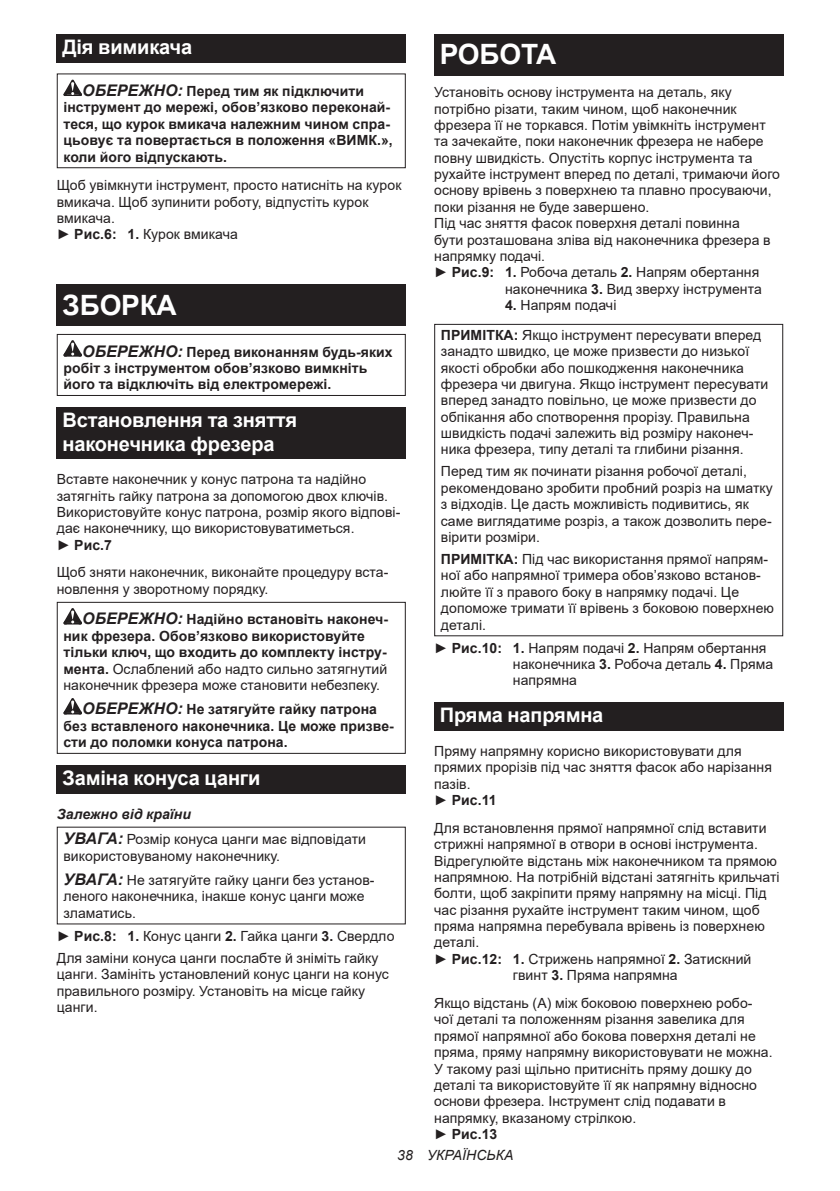
<style>
.page{position:relative;width:840px;height:1191px;background:#fff}
.page>*{position:absolute;margin:0;border:0;box-sizing:border-box;transform-origin:0 0}
.t1{font:700 28px "Arial";letter-spacing:-.01em;color:#fff}
.t2{font:700 20px/23.4px "Arial";letter-spacing:-.01em;color:#fff}
.t3{font:14px/16.4px "Arial";letter-spacing:.005em;color:#231f20}
.t4{font:700 14px/16.4px "Arial";letter-spacing:.005em;color:#231f20}
.t5{font:italic 14px "Arial";letter-spacing:.005em;color:#231f20}
.s1{font-style:italic;font-size:16px}
.s2{font-weight:700}
.s3{font-weight:400}
.s4{font-weight:700;font-style:italic}
.s5{font-weight:700;font-style:italic;font-size:16px}
</style>
<div class="page">
<div style="left:57px;top:34px;width:348px;height:29px;background:#231f20"></div>
<svg style="left:63px;top:80px;width:19px;height:16px"></svg>
<div style="left:57px;top:73px;width:348px;height:95px;border:1px solid #231f20"></div>
<div style="left:57px;top:285px;width:348px;height:41px;background:#231f20"></div>
<svg style="left:63px;top:340px;width:19px;height:16px"></svg>
<div style="left:57px;top:334px;width:348px;height:62px;border:1px solid #231f20"></div>
<div style="left:57px;top:407px;width:348px;height:52px;background:#231f20"></div>
<svg style="left:63px;top:608px;width:19px;height:16px"></svg>
<svg style="left:63px;top:698px;width:19px;height:16px"></svg>
<div style="left:57px;top:602px;width:348px;height:152px;border:1px solid #231f20"></div>
<div style="left:57px;top:765px;width:348px;height:28px;background:#231f20"></div>
<div style="left:434px;top:34px;width:348px;height:41px;background:#231f20"></div>
<div style="left:434px;top:324px;width:348px;height:312px;border:1px solid #231f20"></div>
<div style="left:434px;top:702px;width:348px;height:29px;background:#231f20"></div>
<h2 class="t2" style="left:62px;top:36px;width:131px">Дія вимикача</h2>
<p class="t4" style="left:63px;top:83px;width:331px;text-indent:19px"><span class="s1">ОБЕРЕЖНО:</span> Перед тим як підключити інструмент до мережі, обов’язково переконай&shy;теся, що курок вмикача належним чином спра&shy;цьовує та повертається в положення «ВИМК.», коли його відпускають.</p>
<p class="t3" style="left:57px;top:177px;width:346px">Щоб увімкнути інструмент, просто натисніть на курок вмикача. Щоб зупинити роботу, відпустіть курок вмикача.<br>► <span class="s2">Рис.6: 1.</span> Курок вмикача</p>
<h1 class="t1" style="left:62px;top:285px;width:116px">ЗБОРКА</h1>
<p class="t4" style="left:63px;top:343px;width:330px;text-indent:19px"><span class="s1">ОБЕРЕЖНО:</span> Перед виконанням будь-яких робіт з інструментом обов’язково вимкніть його та відключіть від електромережі.</p>
<h2 class="t2" style="left:62px;top:409px;width:236px">Встановлення та зняття наконечника фрезера</h2>
<p class="t3" style="left:57px;top:471px;width:345px">Вставте наконечник у конус патрона та надійно затягніть гайку патрона за допомогою двох ключів.<br>Використовуйте конус патрона, розмір якого відпові&shy;дає наконечнику, що використовуватиметься.<br>► <span class="s2">Рис.7</span></p>
<p class="t3" style="left:57px;top:564px;width:333px">Щоб зняти наконечник, виконайте процедуру вста&shy;новлення у зворотному порядку.</p>
<p class="t4" style="left:63px;top:611px;width:326px;text-indent:19px"><span class="s1">ОБЕРЕЖНО:</span> Надійно встановіть наконеч&shy;ник фрезера. Обов’язково використовуйте тільки ключ, що входить до комплекту інстру&shy;мента. <span class="s3">Ослаблений або надто сильно затягнутий наконечник фрезера може становити небезпеку.</span></p>
<p class="t4" style="left:63px;top:701px;width:332px;text-indent:19px"><span class="s1">ОБЕРЕЖНО:</span> Не затягуйте гайку патрона без вставленого наконечника. Це може призве&shy;сти до поломки конуса патрона.</p>
<h2 class="t2" style="left:62px;top:766px;width:199px">Заміна конуса цанги</h2>
<p class="t3" style="left:63px;top:801px;width:304px;line-height:25.6px;text-indent:-7px"><span class="s4">Залежно від країни<br></span><span class="s5">УВАГА:</span> Розмір конуса цанги має відповідати</p>
<p class="t3" style="left:63px;top:843px;width:312px;line-height:24.4px">використовуваному наконечнику.<br><span class="s5">УВАГА:</span> Не затягуйте гайку цанги без установ-</p>
<p class="t3" style="left:63px;top:888px;width:302px">леного наконечника, інакше конус цанги може зламатись.</p>
<p class="t3" style="left:57px;top:924px;width:339px;line-height:22px">► <span class="s2">Рис.8: 1.</span> Конус цанги <span class="s2">2.</span> Гайка цанги <span class="s2">3.</span> Свердло<br>Для заміни конуса цанги послабте й зніміть гайку</p>
<p class="t3" style="left:57px;top:966px;width:333px">цанги. Замініть установлений конус цанги на конус правильного розміру. Установіть на місце гайку цанги.</p>
<h1 class="t1" style="left:439px;top:34px;width:118px">РОБОТА</h1>
<p class="t3" style="left:434px;top:84px;width:299px">Установіть основу інструмента на деталь, яку</p>
<p class="t3" style="left:434px;top:100px;width:304px">потрібно різати, таким чином, щоб наконечник</p>
<p class="t3" style="left:434px;top:117px;width:333px">фрезера її не торкався. Потім увімкніть інструмент</p>
<p class="t3" style="left:434px;top:133px;width:331px">та зачекайте, поки наконечник фрезера не набере</p>
<p class="t3" style="left:434px;top:149px;width:319px">повну швидкість. Опустіть корпус інструмента та</p>
<p class="t3" style="left:434px;top:166px;width:347px">рухайте інструмент вперед по деталі, тримаючи його</p>
<p class="t3" style="left:434px;top:182px;width:339px">основу врівень з поверхнею та плавно просуваючи,</p>
<p class="t3" style="left:434px;top:199px;width:217px">поки різання не буде завершено.</p>
<p class="t3" style="left:434px;top:215px;width:307px">Під час зняття фасок поверхня деталі повинна</p>
<p class="t3" style="left:434px;top:231px;width:338px">бути розташована зліва від наконечника фрезера в</p>
<p class="t3" style="left:434px;top:248px;width:112px">напрямку подачі.</p>
<p class="t3" style="left:434px;top:264px;width:326px">► <span class="s2">Рис.9: 1.</span> Робоча деталь <span class="s2">2.</span> Напрям обертання</p>
<p class="t3" style="left:504px;top:280px;width:258px">наконечника <span class="s2">3.</span> Вид зверху інструмента</p>
<p class="t3" style="left:440px;top:290px;width:322px;line-height:29.6px;text-indent:64px"><span class="s2">4.</span> Напрям подачі<br><span class="s2">ПРИМІТКА:</span> Якщо інструмент пересувати вперед</p>
<p class="t3" style="left:440px;top:343px;width:329px">занадто швидко, це може призвести до низької якості обробки або пошкодження наконечника фрезера чи двигуна. Якщо інструмент пересувати вперед занадто повільно, це може призвести до обпікання або спотворення прорізу. Правильна швидкість подачі залежить від розміру наконеч&shy;ника фрезера, типу деталі та глибини різання.</p>
<p class="t3" style="left:440px;top:463px;width:333px">Перед тим як починати різання робочої деталі, рекомендовано зробити пробний розріз на шматку з відходів. Це дасть можливість подивитись, як саме виглядатиме розріз, а також дозволить пере&shy;вірити розміри.</p>
<p class="t3" style="left:440px;top:551px;width:334px"><span class="s2">ПРИМІТКА:</span> Під час використання прямої напрям&shy;ної або напрямної тримера обов’язково встанов&shy;люйте її з правого боку в напрямку подачі. Це допоможе тримати її врівень з боковою поверхнею деталі.</p>
<p class="t3" style="left:512px;top:639px;width:262px;text-indent:-79px">► <span class="s2">Рис.10: 1.</span> Напрям подачі <span class="s2">2.</span> Напрям обертання наконечника <span class="s2">3.</span> Робоча деталь <span class="s2">4.</span> Пряма напрямна</p>
<h2 class="t2" style="left:439px;top:704px;width:165px">Пряма напрямна</h2>
<p class="t3" style="left:434px;top:742px;width:339px">Пряму напрямну корисно використовувати для прямих прорізів під час зняття фасок або нарізання пазів.<br>► <span class="s2">Рис.11</span></p>
<p class="t3" style="left:434px;top:819px;width:334px">Для встановлення прямої напрямної слід вставити</p>
<p class="t3" style="left:434px;top:836px;width:325px">стрижні напрямної в отвори в основі інструмента.</p>
<p class="t3" style="left:434px;top:852px;width:344px">Відрегулюйте відстань між наконечником та прямою</p>
<p class="t3" style="left:434px;top:868px;width:347px">напрямною. На потрібній відстані затягніть крильчаті</p>
<p class="t3" style="left:434px;top:885px;width:333px">болти, щоб закріпити пряму напрямну на місці. Під</p>
<p class="t3" style="left:434px;top:901px;width:327px">час різання рухайте інструмент таким чином, щоб</p>
<p class="t3" style="left:434px;top:918px;width:332px">пряма напрямна перебувала врівень із поверхнею</p>
<p class="t3" style="left:434px;top:934px;width:47px">деталі.</p>
<p class="t3" style="left:434px;top:950px;width:318px">► <span class="s2">Рис.12: 1.</span> Стрижень напрямної <span class="s2">2.</span> Затискний</p>
<p class="t3" style="left:512px;top:967px;width:166px">гвинт <span class="s2">3.</span> Пряма напрямна</p>
<p class="t3" style="left:434px;top:994px;width:340px">Якщо відстань (А) між боковою поверхнею робо&shy;чої деталі та положенням різання завелика для прямої напрямної або бокова поверхня деталі не пряма, пряму напрямну використовувати не можна.<br>У такому разі щільно притисніть пряму дошку до деталі та використовуйте її як напрямну відносно основи фрезера. Інструмент слід подавати в напрямку, вказаному стрілкою.<br>► <span class="s2">Рис.13</span></p>
<p class="t5" style="left:397px;top:1147px;width:118px">38 УКРАЇНСЬКА</p>
</div>
